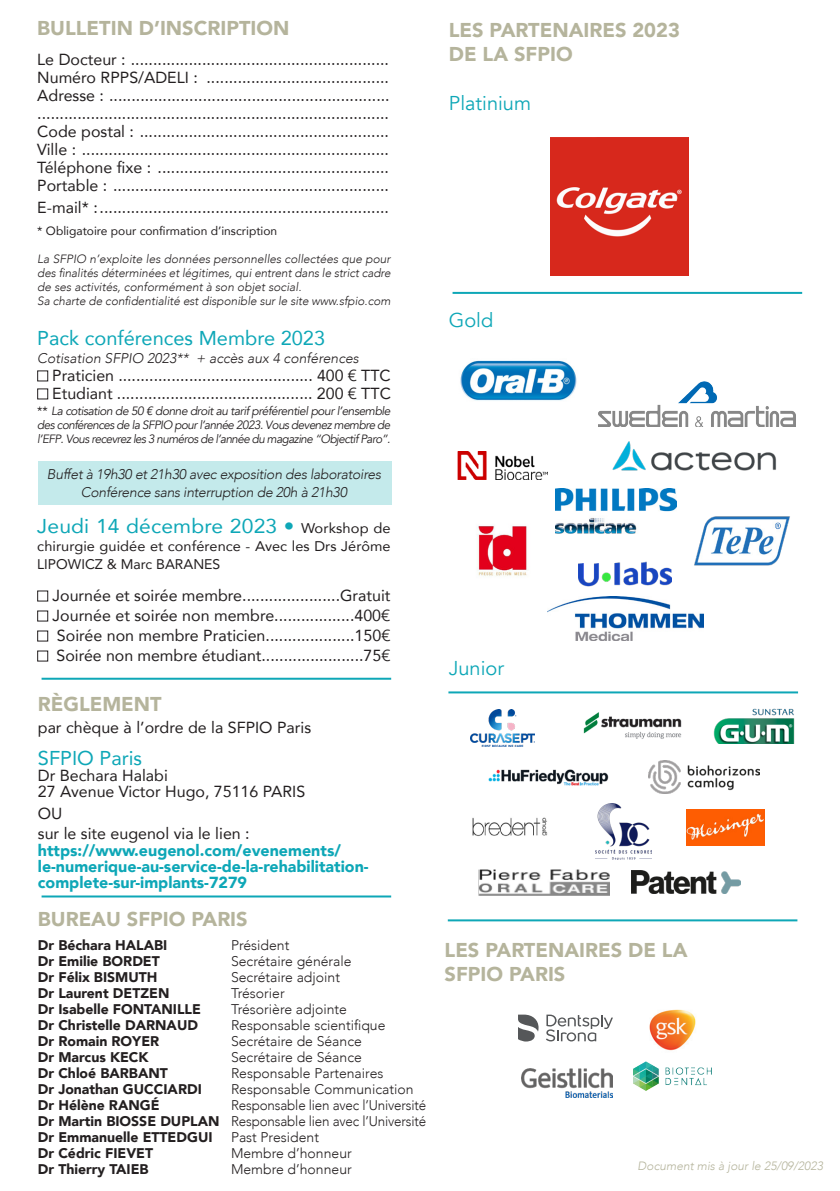
<style>
.page{position:relative;width:840px;height:1191px;background:#fff}
.page>*{position:absolute;margin:0;border:0;box-sizing:border-box;transform-origin:0 0}
.t1{font:900 20px "Avenir";color:#b5b49c}
.t2{font:20px "Avenir";color:#0ea7b7}
.t3{font:20px "Avenir";color:#0ea7b7;scale:1.05 1}
.t4{font:20px "Avenir";color:#0ea7b7}
.t5{font:16px/18px "Avenir";color:#231f20}
.t6{font:900 16px/16px "Avenir";color:#0ea7b7}
.t7{font:900 14px "Avenir";color:#231f20}
.t8{font:300 14px "Avenir";color:#231f20}
.t9{font:italic 300 14px/18px "Avenir";letter-spacing:-.02em;color:#231f20;text-align:center}
.t10{font:14px/18px "Avenir";letter-spacing:.005em;color:#231f20;scale:1.04 1}
.t11{font:300 14px "Avenir";color:#231f20;scale:.96 1}
.t12{font:italic 300 14px "Avenir";color:#231f20}
.t13{font:italic 300 12px/14px "Avenir";letter-spacing:-.005em;color:#231f20;text-align:justify}
.t14{font:italic 12px/14px "Avenir";letter-spacing:-.05em;color:#231f20;text-align:justify}
.t15{font:12px "Avenir";color:#231f20}
.t16{font:italic 300 12px "Avenir";color:#b5b49c}
.s1{font-style:normal}
.s2{font-size:14px;color:#231f20}
</style>
<div class="page">
<hr style="left:447px;top:919px;width:350px;height:2px;background:#0ea7b7">
<img style="left:633px;top:1009px;width:78px;height:81px">
<img style="left:521px;top:1068px;width:91px;height:29px">
<svg style="left:518px;top:1014px;width:20px;height:27px"></svg>
<svg style="left:546px;top:1014px;width:66px;height:27px"></svg>
<hr style="left:452px;top:292px;width:349px;height:2px;background:#0ea7b7">
<hr style="left:448px;top:691px;width:349px;height:2px;background:#0ea7b7">
<img style="left:460px;top:360px;width:117px;height:41px">
<img style="left:550px;top:138px;width:137px;height:137px">
<div style="left:555px;top:486px;width:123px;height:50px;background:linear-gradient(to right,#fff,#fff)"></div>
<img style="left:555px;top:488px;width:121px;height:45px">
<img style="left:547px;top:597px;width:155px;height:43px">
<img style="left:612px;top:441px;width:165px;height:30px">
<img style="left:583px;top:712px;width:99px;height:27px">
<img style="left:713px;top:708px;width:82px;height:35px">
<img style="left:694px;top:516px;width:96px;height:50px">
<img style="left:578px;top:561px;width:93px;height:26px">
<img style="left:488px;top:769px;width:121px;height:17px">
<img style="left:472px;top:817px;width:76px;height:19px">
<img style="left:470px;top:710px;width:64px;height:36px">
<img style="left:686px;top:809px;width:78px;height:36px">
<img style="left:457px;top:451px;width:90px;height:28px">
<img style="left:477px;top:525px;width:50px;height:52px">
<img style="left:648px;top:760px;width:111px;height:34px">
<img style="left:478px;top:869px;width:131px;height:26px">
<img style="left:595px;top:804px;width:56px;height:55px">
<img style="left:598px;top:381px;width:196px;height:45px">
<img style="left:631px;top:871px;width:109px;height:23px">
<hr style="left:42px;top:895px;width:349px;height:2px;background:#0ea7b7">
<hr style="left:42px;top:677px;width:349px;height:2px;background:#0ea7b7">
<div style="left:38px;top:461px;width:353px;height:43px;background:#c4eaeb"></div>
<div style="left:37px;top:370px;width:11px;height:11px;border:1px solid #231f20"></div>
<div style="left:37px;top:388px;width:11px;height:11px;border:1px solid #231f20"></div>
<div style="left:37px;top:590px;width:11px;height:11px;border:1px solid #231f20"></div>
<div style="left:37px;top:610px;width:11px;height:11px;border:1px solid #231f20"></div>
<div style="left:37px;top:630px;width:11px;height:11px;border:1px solid #231f20"></div>
<div style="left:37px;top:650px;width:11px;height:11px;border:1px solid #231f20"></div>
<p class="t1" style="left:37px;top:11px;width:253px">BULLETIN D’INSCRIPTION</p>
<p class="t5" style="left:37px;top:50px;width:353px">Le Docteur : ..........................................................</p>
<p class="t5" style="left:37px;top:68px;width:353px">Numéro RPPS/ADELI : .........................................</p>
<p class="t5" style="left:37px;top:86px;width:353px">Adresse : ............................................................... ...............................................................................</p>
<p class="t5" style="left:37px;top:122px;width:353px">Code postal : ........................................................</p>
<p class="t5" style="left:37px;top:140px;width:353px">Ville : .....................................................................</p>
<p class="t5" style="left:37px;top:158px;width:353px">Téléphone fixe : ....................................................</p>
<p class="t5" style="left:37px;top:176px;width:353px">Portable : ..............................................................</p>
<p class="t5" style="left:37px;top:198px;width:353px">E-mail* :.................................................................</p>
<p class="t15" style="left:37px;top:221px;width:241px">* Obligatoire pour confirmation d’inscription</p>
<p class="t13" style="left:37px;top:252px;width:355px">La SFPIO n’exploite les données personnelles collectées que pour des finalités déterminées et légitimes, qui entrent dans le strict cadre de ses activités, conformément à son objet social.</p>
<p class="t13" style="left:37px;top:294px;width:354px">Sa charte de confidentialité est disponible sur le site www.sfpio.com</p>
<p class="t2" style="left:37px;top:322px;width:289px">Pack conférences Membre 2023</p>
<p class="t12" style="left:37px;top:350px;width:323px">Cotisation SFPIO 2023** + accès aux 4 conférences</p>
<p class="t5" style="left:52px;top:366px;width:340px">Praticien ............................................ 400 € TTC</p>
<p class="t5" style="left:52px;top:384px;width:340px">Etudiant ............................................ 200 € TTC</p>
<p class="t14" style="left:37px;top:404px;width:354px"><span class="s1">**</span> La cotisation de 50 € donne droit au tarif préférentiel pour l’ensemble des conférences de la SFPIO pour l’année 2023. Vous devenez membre de l’EFP. Vous recevrez les 3 numéros de l’année du magazine “Objectif Paro”.</p>
<p class="t9" style="left:47px;top:465px;width:335px">Buffet à 19h30 et 21h30 avec exposition des laboratoires<br>Conférence sans interruption de 20h à 21h30</p>
<p class="t3" style="left:37px;top:510px;width:338px">Jeudi 14 décembre 2023 • <span class="s2">Workshop de</span></p>
<p class="t10" style="left:37px;top:537px;width:341px">chirurgie guidée et conférence - Avec les Drs Jérôme<br>LIPOWICZ &amp; Marc BARANES</p>
<p class="t5" style="left:52px;top:586px;width:339px">Journée et soirée membre......................Gratuit</p>
<p class="t5" style="left:52px;top:606px;width:339px">Journée et soirée non membre..................400€</p>
<p class="t5" style="left:57px;top:626px;width:335px">Soirée non membre Praticien....................150€</p>
<p class="t5" style="left:56px;top:646px;width:335px">Soirée non membre étudiant.......................75€</p>
<p class="t1" style="left:38px;top:687px;width:125px">RÈGLEMENT</p>
<p class="t5" style="left:38px;top:718px;width:275px">par chèque à l’ordre de la SFPIO Paris</p>
<p class="t2" style="left:38px;top:742px;width:106px">SFPIO Paris</p>
<p class="t5" style="left:38px;top:766px;width:131px">Dr Bechara Halabi</p>
<p class="t5" style="left:38px;top:782px;width:269px">27 Avenue Victor Hugo, 75116 PARIS</p>
<p class="t5" style="left:38px;top:804px;width:26px">OU</p>
<p class="t5" style="left:38px;top:824px;width:213px">sur le site eugenol via le lien :</p>
<p class="t6" style="left:38px;top:841px;width:332px">https://www.eugenol.com/evenements/ le-numerique-au-service-de-la-rehabilitation&shy;complete-sur-implants-7279</p>
<p class="t1" style="left:38px;top:901px;width:211px">BUREAU SFPIO PARIS</p>
<p class="t7" style="left:38px;top:932px;width:131px">Dr Béchara HALABI</p>
<p class="t7" style="left:38px;top:948px;width:123px">Dr Emilie BORDET</p>
<p class="t7" style="left:38px;top:964px;width:121px">Dr Félix BISMUTH</p>
<p class="t7" style="left:38px;top:980px;width:133px">Dr Laurent DETZEN</p>
<p class="t7" style="left:38px;top:996px;width:164px">Dr Isabelle FONTANILLE</p>
<p class="t7" style="left:38px;top:1012px;width:161px">Dr Christelle DARNAUD</p>
<p class="t7" style="left:38px;top:1028px;width:123px">Dr Romain ROYER</p>
<p class="t7" style="left:38px;top:1045px;width:112px">Dr Marcus KECK</p>
<p class="t7" style="left:38px;top:1061px;width:131px">Dr Chloé BARBANT</p>
<p class="t7" style="left:38px;top:1077px;width:165px">Dr Jonathan GUCCIARDI</p>
<p class="t7" style="left:38px;top:1093px;width:123px">Dr Hélène RANGÉ</p>
<p class="t7" style="left:38px;top:1109px;width:183px">Dr Martin BIOSSE DUPLAN</p>
<p class="t7" style="left:38px;top:1125px;width:176px">Dr Emmanuelle ETTEDGUI</p>
<p class="t7" style="left:38px;top:1141px;width:117px">Dr Cédric FIEVET</p>
<p class="t7" style="left:38px;top:1157px;width:112px">Dr Thierry TAIEB</p>
<p class="t8" style="left:231px;top:936px;width:60px">Président</p>
<p class="t8" style="left:231px;top:952px;width:122px">Secrétaire générale</p>
<p class="t8" style="left:231px;top:968px;width:110px">Secrétaire adjoint</p>
<p class="t8" style="left:231px;top:984px;width:55px">Trésorier</p>
<p class="t8" style="left:231px;top:1000px;width:117px">Trésorière adjointe</p>
<p class="t8" style="left:231px;top:1016px;width:156px">Responsable scientifique</p>
<p class="t8" style="left:231px;top:1032px;width:132px">Secrétaire de Séance</p>
<p class="t8" style="left:231px;top:1048px;width:132px">Secrétaire de Séance</p>
<p class="t8" style="left:231px;top:1064px;width:154px">Responsable Partenaires</p>
<p class="t8" style="left:231px;top:1080px;width:184px">Responsable Communication</p>
<p class="t11" style="left:231px;top:1096px;width:205px">Responsable lien avec l’Université</p>
<p class="t11" style="left:231px;top:1112px;width:205px">Responsable lien avec l’Université</p>
<p class="t8" style="left:231px;top:1128px;width:89px">Past President</p>
<p class="t8" style="left:231px;top:1144px;width:122px">Membre d’honneur</p>
<p class="t8" style="left:231px;top:1160px;width:122px">Membre d’honneur</p>
<p class="t1" style="left:448px;top:13px;width:232px">LES PARTENAIRES 2023</p>
<p class="t1" style="left:448px;top:37px;width:125px">DE LA SFPIO</p>
<p class="t4" style="left:448px;top:91px;width:84px">Platinium</p>
<p class="t4" style="left:448px;top:308px;width:46px">Gold</p>
<p class="t4" style="left:448px;top:656px;width:57px">Junior</p>
<p class="t1" style="left:444px;top:932px;width:244px">LES PARTENAIRES DE LA</p>
<p class="t1" style="left:444px;top:956px;width:122px">SFPIO PARIS</p>
<p class="t16" style="left:637px;top:1158px;width:187px">Document mis à jour le 25/09/2023</p>
</div>
